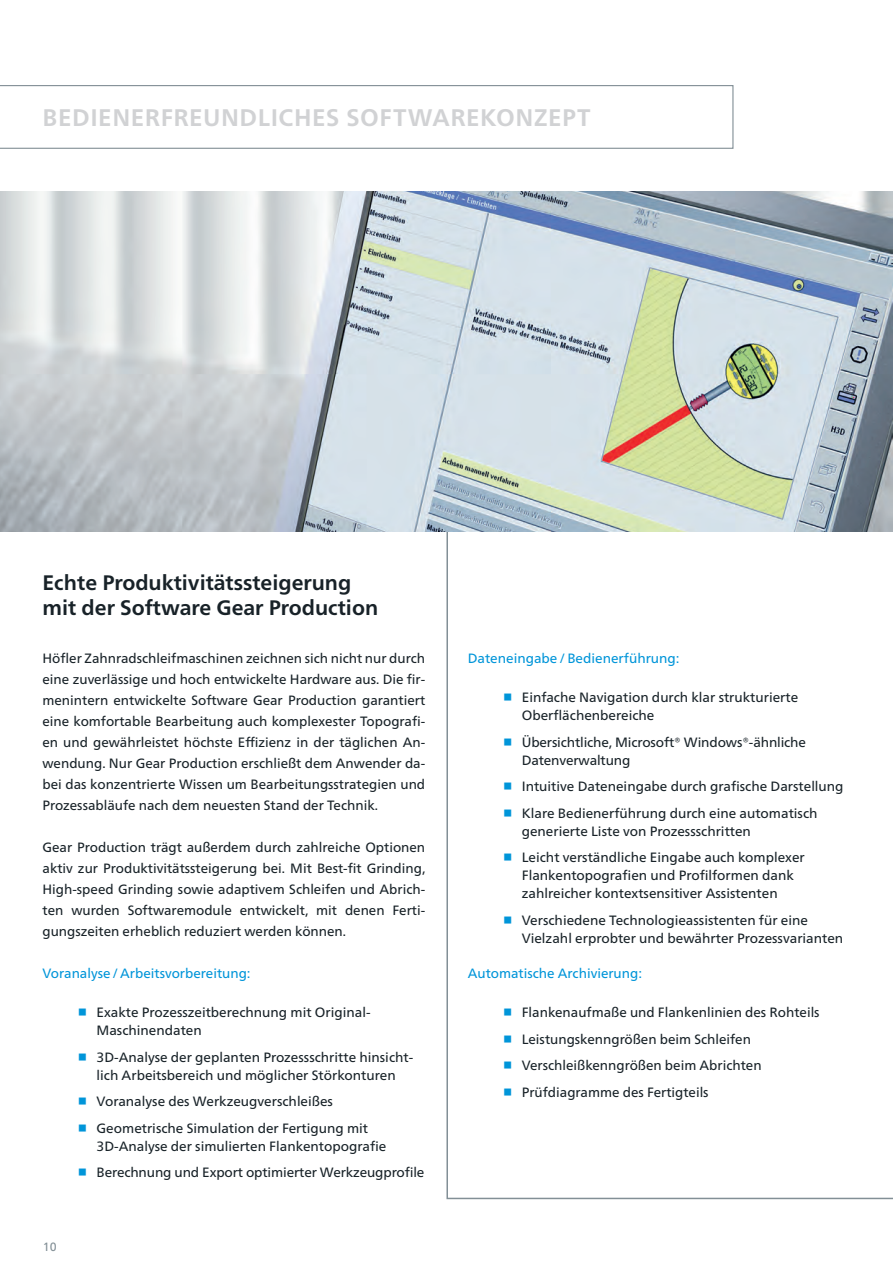
<style>
.page{position:relative;width:893px;height:1263px;background:#fff}
.page>*{position:absolute;margin:0;border:0;box-sizing:border-box;transform-origin:0 0}
.t1{font:700 24px "Frutiger Neue LTW1 G";letter-spacing:.025em;color:#d1d2d4}
.t2{font:700 21px/25.2px "Frutiger Neue LTW1 G";color:#182228}
.t3{font:13.5px/21px "Frutiger Neue LTW1 G";color:#182228}
.t4{font:13.5px "Frutiger Neue LTW1 G";color:#0095d9}
.t5{font:12px "Frutiger Neue LTW1 G";color:#828f96}
</style>
<div class="page">
<hr style="left:892px;top:0;width:1px;height:1263px;background:#182228">
<svg style="left:446px;top:531px;width:447px;height:668px"></svg>
<svg style="left:0;top:85px;width:733px;height:64px"></svg>
<img style="left:0;top:191px;width:893px;height:340px">
<svg style="left:504px;top:694px;width:7px;height:7px"></svg>
<svg style="left:504px;top:738px;width:7px;height:7px"></svg>
<svg style="left:504px;top:783px;width:7px;height:7px"></svg>
<svg style="left:504px;top:809px;width:7px;height:7px"></svg>
<svg style="left:504px;top:854px;width:7px;height:7px"></svg>
<svg style="left:504px;top:916px;width:7px;height:7px"></svg>
<svg style="left:504px;top:1009px;width:7px;height:7px"></svg>
<svg style="left:504px;top:1035px;width:7px;height:7px"></svg>
<svg style="left:504px;top:1062px;width:7px;height:7px"></svg>
<svg style="left:504px;top:1088px;width:7px;height:7px"></svg>
<h1 class="t1" style="left:43px;top:103px;width:550px">bedienerfreundliches softwarekonzept</h1>
<h2 class="t2" style="left:43px;top:570px;width:337px">Echte Produktivitätssteigerung mit der Software Gear Production</h2>
<p class="t3" style="left:43px;top:648px;width:384px;text-align:justify">Höfler Zahnradschleifmaschinen zeichnen sich nicht nur durch eine zuverlässige und hoch entwickelte Hardware aus. Die fir&shy;menintern entwickelte Software Gear Production garantiert eine komfortable Bearbeitung auch komplexester Topografi&shy;en und gewährleistet höchste Effizienz in der täglichen An&shy;wendung. Nur Gear Production erschließt dem Anwender da&shy;bei das konzentrierte Wissen um Bearbeitungsstrategien und Prozessabläufe nach dem neuesten Stand der Technik.</p>
<p class="t3" style="left:43px;top:837px;width:384px;text-align:justify">Gear Production trägt außerdem durch zahlreiche Optionen aktiv zur Produktivitätssteigerung bei. Mit Best-fit Grinding, High-speed Grinding sowie adaptivem Schleifen und Abrich&shy;ten wurden Softwaremodule entwickelt, mit denen Ferti&shy;gungszeiten erheblich reduziert werden können.</p>
<p class="t4" style="left:43px;top:965px;width:210px">Voranalyse/Arbeitsvorbereitung:</p>
<p class="t3" style="left:97px;top:1003px;width:275px;line-height:18px">Exakte Prozesszeitberechnung mit Original-<br>Maschinendaten</p>
<p class="t3" style="left:97px;top:1048px;width:318px;line-height:18px">3D-Analyse der geplanten Prozessschritte hinsicht&shy;lich Arbeitsbereich und möglicher Störkonturen</p>
<p class="t3" style="left:97px;top:1088px;width:273px;line-height:26.5px">Voranalyse des Werkzeugverschleißes<br>Geometrische Simulation der Fertigung mit</p>
<p class="t3" style="left:97px;top:1132px;width:329px;line-height:26.5px">3D-Analyse der simulierten Flankentopografie<br>Berechnung und Export optimierter Werkzeugprofile</p>
<p class="t5" style="left:43px;top:1240px;width:15px">10</p>
<p class="t4" style="left:468px;top:650px;width:213px">Dateneingabe/Bedienerführung:</p>
<p class="t3" style="left:522px;top:688px;width:278px;line-height:18px">Einfache Navigation durch klar strukturierte<br>Oberflächenbereiche</p>
<p class="t3" style="left:522px;top:733px;width:286px;line-height:18px">Übersichtliche, Microsoft® Windows®-ähnliche<br>Datenverwaltung</p>
<p class="t3" style="left:522px;top:773px;width:323px;line-height:26.5px">Intuitive Dateneingabe durch grafische Darstellung<br>Klare Bedienerführung durch eine automatisch</p>
<p class="t3" style="left:522px;top:817px;width:285px;line-height:26.5px">generierte Liste von Prozessschritten<br>Leicht verständliche Eingabe auch komplexer</p>
<p class="t3" style="left:522px;top:866px;width:274px;line-height:18px">Flankentopografien und Profilformen dank zahlreicher kontextsensitiver Assistenten</p>
<p class="t3" style="left:522px;top:911px;width:323px;line-height:18px">Verschiedene Technologieassistenten für eine<br>Vielzahl erprobter und bewährter Prozessvarianten</p>
<p class="t4" style="left:468px;top:965px;width:176px">Automatische Archivierung:</p>
<p class="t3" style="left:522px;top:999px;width:299px;line-height:26.5px">Flankenaufmaße und Flankenlinien des Rohteils Leistungskenngrößen beim Schleifen Verschleißkenngrößen beim Abrichten Prüfdiagramme des Fertigteils</p>
</div>
